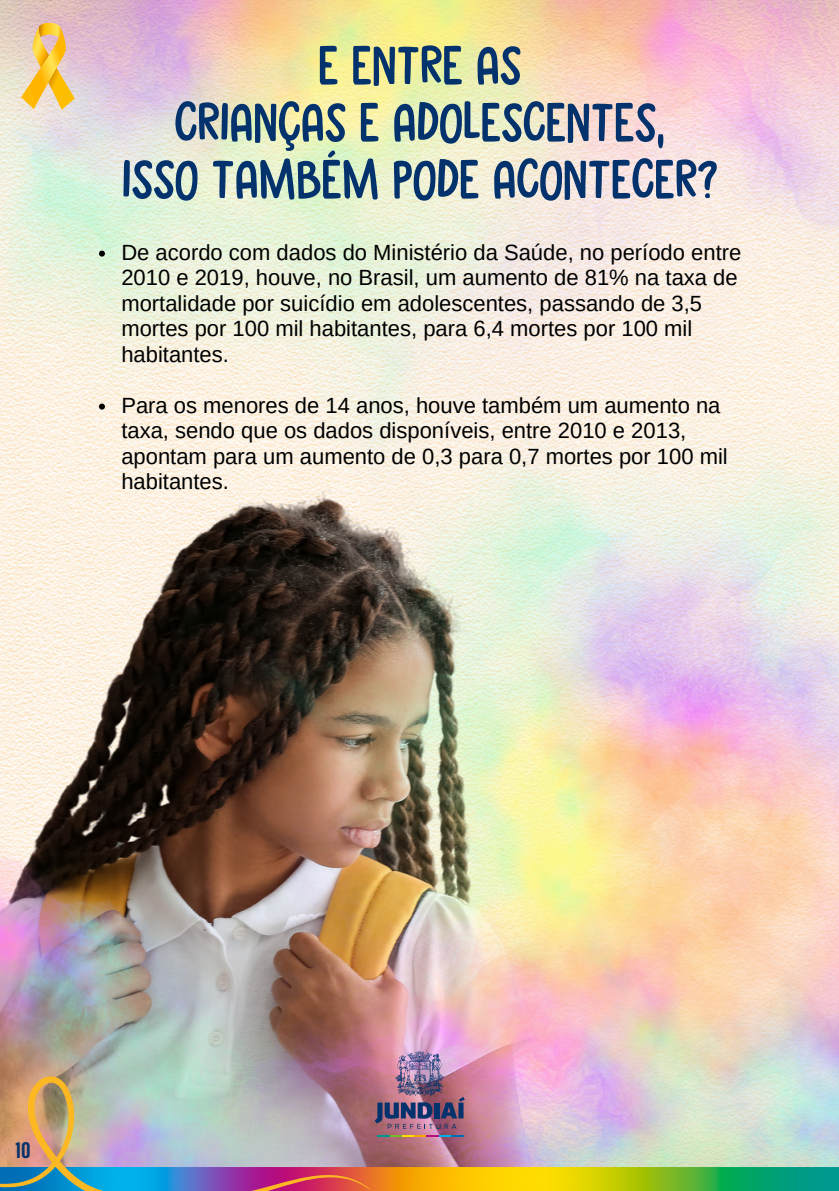
<style>
.page{position:relative;width:839px;height:1191px;background:#fff}
.page>*{position:absolute;margin:0;border:0;box-sizing:border-box;transform-origin:0 0}
.t1{font:56px "Kabouter DEMO";color:#03326c}
.t2{font:22px/25.6px "Arimo";color:#000}
.t3{font:600 22px "Flama Condensed";color:#03326c}
</style>
<div class="page">
<img style="left:0;top:684px;width:838px;height:483px">
<img style="left:0;top:734px;width:437px;height:433px">
<img style="left:0;top:0;width:838px;height:684px">
<img style="left:370px;top:1190px;width:468px;height:1px">
<img style="left:370px;top:1167px;width:468px;height:23px">
<img style="left:0;top:1074px;width:370px;height:117px">
<svg style="left:377px;top:1135px;width:86px;height:1px"></svg>
<img style="left:375px;top:1052px;width:90px;height:77px">
<svg style="left:99px;top:251px;width:6px;height:6px"></svg>
<svg style="left:99px;top:404px;width:6px;height:6px"></svg>
<svg style="left:21px;top:22px;width:56px;height:88px;background:#efc87f"></svg>
<p class="t1" style="left:318px;top:29px;width:205px">E ENTRE AS</p>
<p class="t1" style="left:174px;top:86px;width:492px">CRIANÇAS E ADOLESCENTES,</p>
<p class="t1" style="left:122px;top:143px;width:597px">ISSO TAMBÉM PODE ACONTECER?</p>
<p class="t2" style="left:121px;top:239px;width:621px">De acordo com dados do Ministério da Saúde, no período entre 2010 e 2019, houve, no Brasil, um aumento de 81% na taxa de mortalidade por suicídio em adolescentes, passando de 3,5 mortes por 100 mil habitantes, para 6,4 mortes por 100 mil habitantes.</p>
<p class="t2" style="left:121px;top:392px;width:608px">Para os menores de 14 anos, houve também um aumento na taxa, sendo que os dados disponíveis, entre 2010 e 2013, apontam para um aumento de 0,3 para 0,7 mortes por 100 mil habitantes.</p>
<p class="t3" style="left:15px;top:1136px;width:17px">10</p>
</div>
